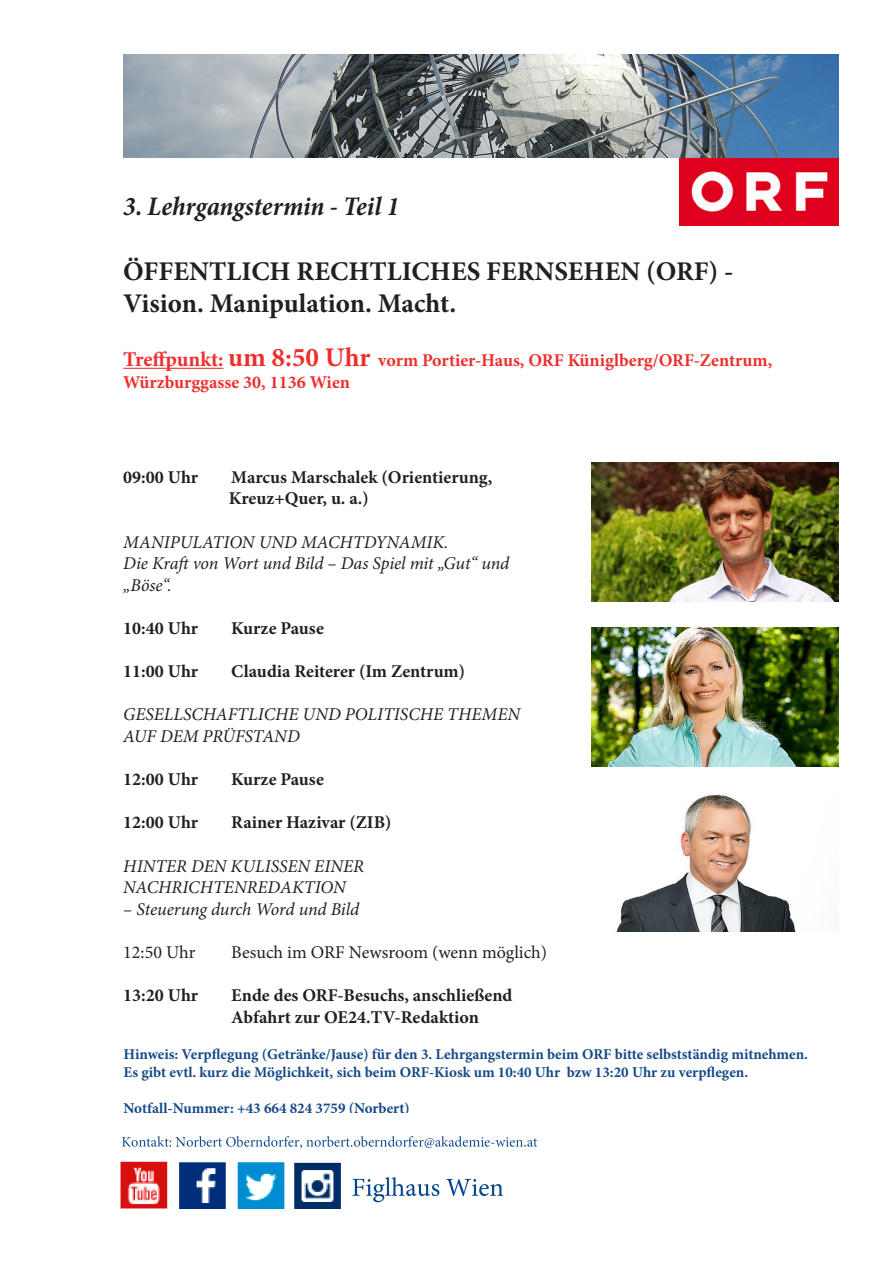
<style>
.page{position:relative;width:893px;height:1263px;background:#fff}
.page>*{position:absolute;margin:0;border:0;box-sizing:border-box;transform-origin:0 0}
.t1{font:700 27px/32.4px "Minion Pro";color:#231f20}
.t2{font:italic 700 condensed 27px "Minion Pro";color:#231f20}
.t3{font:700 18px/21.6px "Minion Pro";color:#231f20}
.t4{font:italic 18px/21.6px "Minion Pro";color:#231f20}
.t5{font:700 18px/21.6px "Minion Pro";color:#ee2e2c}
.t6{font:18px "Minion Pro";color:#231f20}
.t7{font:700 15px/18px "Minion Pro";color:#144888}
.s1{font-size:21px}
.s2{font-size:27px}
</style>
<div class="page">
<hr style="left:123px;top:368px;width:100px;height:1px;background:#ee2e2c">
<img style="left:680px;top:157px;width:159px;height:68px">
<img style="left:616px;top:794px;width:180px;height:138px">
<img style="left:592px;top:628px;width:247px;height:138px">
<img style="left:592px;top:462px;width:247px;height:139px">
<img style="left:123px;top:54px;width:716px;height:103px">
<img style="left:120px;top:1136px;width:418px;height:73px">
<h1 class="t2" style="left:123px;top:188px;width:277px">3. Lehrgangstermin - Teil 1</h1>
<h1 class="t1" style="left:123px;top:255px;width:612px">ÖFFENTLICH RECHTLICHES FERNSEHEN (ORF) -<br>Vision. Manipulation. Macht.</h1>
<p class="t5" style="left:123px;top:349px;width:650px"><span class="s1">Treffpunkt:</span> <span class="s2">um 8:50 Uhr</span> vorm Portier-Haus, ORF Küniglberg/ORF-Zentrum,<br>Würzburggasse 30, 1136 Wien</p>
<p class="t3" style="left:123px;top:466px;width:76px">09:00 Uhr</p>
<p class="t3" style="left:229px;top:466px;width:265px">Marcus Marschalek (Orientierung,<br>Kreuz+Quer, u. a.)</p>
<p class="t4" style="left:123px;top:531px;width:388px">MANIPULATION UND MACHTDYNAMIK.<br>Die Kraft von Wort und Bild – Das Spiel mit „Gut“ und „Böse“.</p>
<p class="t3" style="left:123px;top:617px;width:76px">10:40 Uhr</p>
<p class="t3" style="left:231px;top:617px;width:94px">Kurze Pause</p>
<p class="t3" style="left:123px;top:660px;width:76px">11:00 Uhr</p>
<p class="t3" style="left:231px;top:660px;width:235px">Claudia Reiterer (Im Zentrum)</p>
<p class="t4" style="left:123px;top:704px;width:398px">GESELLSCHAFTLICHE UND POLITISCHE THEMEN<br>AUF DEM PRÜFSTAND</p>
<p class="t3" style="left:123px;top:768px;width:76px">12:00 Uhr</p>
<p class="t3" style="left:231px;top:768px;width:94px">Kurze Pause</p>
<p class="t3" style="left:123px;top:812px;width:76px">12:00 Uhr</p>
<p class="t3" style="left:231px;top:812px;width:162px">Rainer Hazivar (ZIB)</p>
<p class="t4" style="left:123px;top:855px;width:242px">HINTER DEN KULISSEN EINER<br>NACHRICHTENREDAKTION</p>
<p class="t4" style="left:123px;top:898px;width:238px">– Steuerung durch Word und Bild</p>
<p class="t6" style="left:123px;top:940px;width:74px">12:50 Uhr</p>
<p class="t6" style="left:231px;top:940px;width:317px">Besuch im ORF Newsroom (wenn möglich)</p>
<p class="t3" style="left:123px;top:984px;width:76px">13:20 Uhr</p>
<p class="t3" style="left:231px;top:984px;width:283px">Ende des ORF-Besuchs, anschließend<br>Abfahrt zur OE24.TV-Redaktion</p>
<p class="t7" style="left:124px;top:1045px;width:686px">Hinweis: Verpflegung (Getränke/Jause) für den 3. Lehrgangstermin beim ORF bitte selbstständig mitnehmen.<br>Es gibt evtl. kurz die Möglichkeit, sich beim ORF-Kiosk um 10:40 Uhr bzw 13:20 Uhr zu verpflegen.</p>
<p class="t7" style="left:124px;top:1099px;width:288px">Notfall-Nummer: +43 664 824 3759 (Norbert)</p>
</div>
